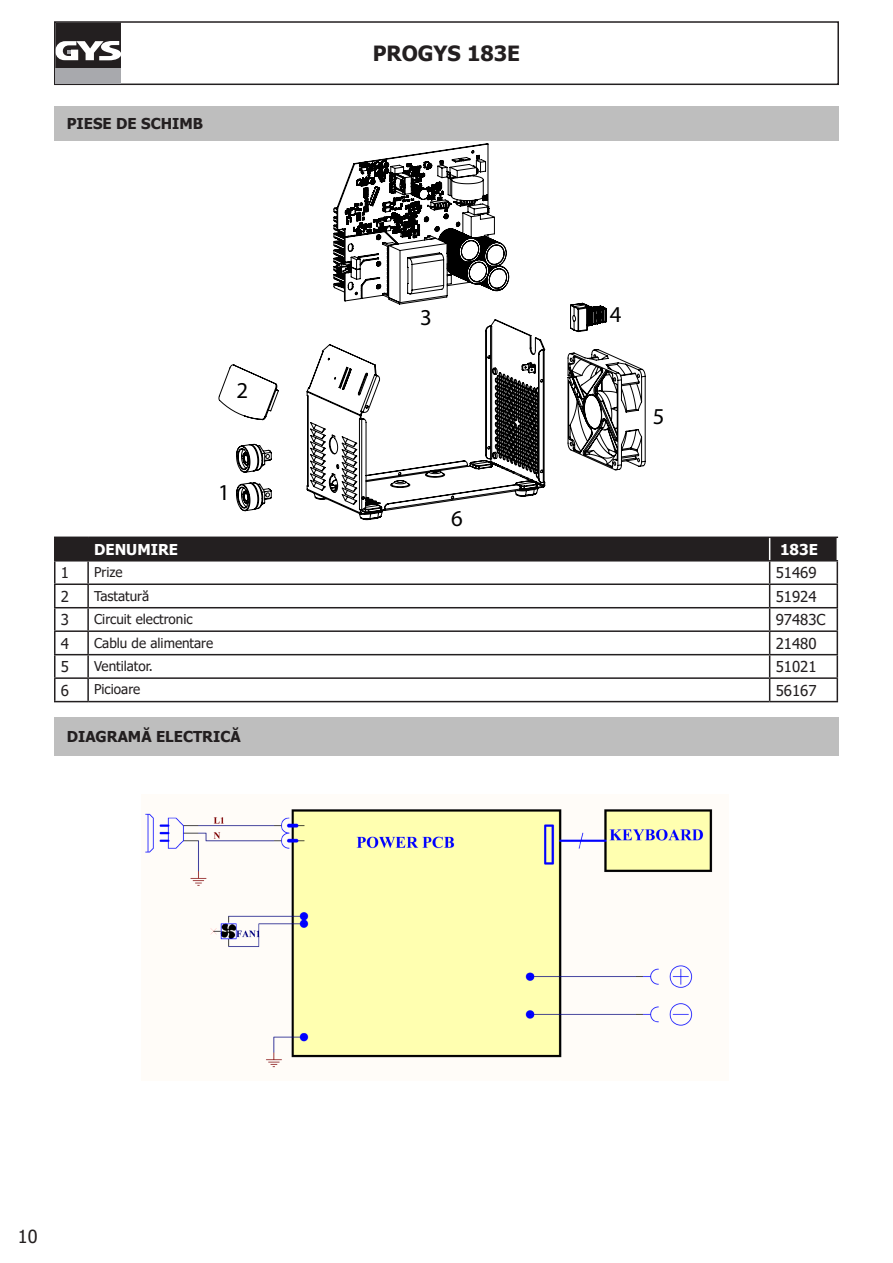
<style>
.page{position:relative;width:893px;height:1263px;background:#fff}
.page>*{position:absolute;margin:0;border:0;box-sizing:border-box;transform-origin:0 0}
.t1{font:22.8px "Myriad Pro";color:#000}
.t2{font:700 21px "Tahoma";color:#231f20}
.t3{font:18px "Tahoma";color:#231f20}
.t4{font:15px "Tahoma";color:#231f20}
.t5{font:700 15px "Tahoma";color:#231f20}
.t6{font:700 15px "Tahoma";color:#fff}
.t7{font:13.5px "Tahoma";color:#231f20}
</style>
<div class="page">
<div style="left:54px;top:21px;width:785px;height:64px;border:2px solid #231f20"></div>
<div style="left:55px;top:68px;width:66px;height:15px;background:#a8a9ad"></div>
<svg style="left:55px;top:23px;width:66px;height:45px"></svg>
<div style="left:54px;top:106px;width:785px;height:34px;background:#bebebe"></div>
<svg style="left:219px;top:143px;width:426px;height:377px"></svg>
<hr style="left:54px;top:536px;width:34px;height:2px;background:#231f20">
<hr style="left:54px;top:538px;width:2px;height:22px;background:#231f20">
<hr style="left:88px;top:536px;width:682px;height:2px;background:#231f20">
<hr style="left:770px;top:536px;width:68px;height:2px;background:#231f20">
<hr style="left:54px;top:560px;width:34px;height:1px;background:#231f20">
<hr style="left:54px;top:561px;width:2px;height:22px;background:#231f20">
<hr style="left:54px;top:583px;width:34px;height:2px;background:#231f20">
<hr style="left:54px;top:585px;width:2px;height:22px;background:#231f20">
<hr style="left:54px;top:607px;width:34px;height:1px;background:#231f20">
<hr style="left:54px;top:608px;width:2px;height:22px;background:#231f20">
<hr style="left:54px;top:630px;width:34px;height:2px;background:#231f20">
<hr style="left:54px;top:632px;width:2px;height:22px;background:#231f20">
<hr style="left:54px;top:654px;width:34px;height:1px;background:#231f20">
<hr style="left:54px;top:655px;width:2px;height:22px;background:#231f20">
<hr style="left:54px;top:677px;width:34px;height:2px;background:#231f20">
<hr style="left:54px;top:679px;width:2px;height:22px;background:#231f20">
<hr style="left:54px;top:701px;width:34px;height:1px;background:#231f20">
<hr style="left:88px;top:701px;width:682px;height:1px;background:#231f20">
<hr style="left:770px;top:701px;width:68px;height:1px;background:#231f20">
<svg style="left:55px;top:537px;width:783px;height:164px"></svg>
<div style="left:54px;top:717px;width:785px;height:38px;background:#bebebe"></div>
<svg style="left:145px;top:809px;width:568px;height:259px"></svg>
<p class="t5" style="left:67px;top:113px;width:138px">PIESE DE SCHIMB</p>
<p class="t1" style="left:236px;top:377px;width:13px">2</p>
<p class="t1" style="left:218px;top:479px;width:13px">1</p>
<h2 class="t2" style="left:373px;top:39px;width:149px">PROGYS 183E</h2>
<p class="t1" style="left:420px;top:303px;width:13px">3</p>
<p class="t1" style="left:610px;top:300px;width:13px">4</p>
<p class="t1" style="left:653px;top:403px;width:13px">5</p>
<p class="t1" style="left:451px;top:504px;width:13px">6</p>
<p class="t6" style="left:94px;top:539px;width:85px">DENUMIRE</p>
<p class="t6" style="left:780px;top:539px;width:39px">183E</p>
<p class="t4" style="left:61px;top:563px;width:10px">1</p>
<p class="t7" style="left:94px;top:563px;width:30px">Prize</p>
<p class="t4" style="left:776px;top:563px;width:42px">51469</p>
<p class="t4" style="left:61px;top:586px;width:10px">2</p>
<p class="t7" style="left:94px;top:587px;width:57px">Tastatură</p>
<p class="t4" style="left:776px;top:586px;width:42px">51924</p>
<p class="t4" style="left:61px;top:610px;width:10px">3</p>
<p class="t7" style="left:94px;top:610px;width:100px">Circuit electronic</p>
<p class="t4" style="left:776px;top:610px;width:51px">97483C</p>
<p class="t4" style="left:61px;top:633px;width:10px">4</p>
<p class="t7" style="left:94px;top:633px;width:121px">Cablu de alimentare</p>
<p class="t4" style="left:776px;top:633px;width:42px">21480</p>
<p class="t4" style="left:61px;top:657px;width:10px">5</p>
<p class="t7" style="left:94px;top:657px;width:60px">Ventilator.</p>
<p class="t4" style="left:776px;top:657px;width:42px">51021</p>
<p class="t4" style="left:61px;top:680px;width:10px">6</p>
<p class="t7" style="left:94px;top:680px;width:48px">Picioare</p>
<p class="t4" style="left:776px;top:680px;width:42px">56167</p>
<p class="t5" style="left:67px;top:726px;width:175px">DIAGRAMĂ ELECTRICĂ</p>
<h3 class="t3" style="left:18px;top:1224px;width:21px">10</h3>
</div>
